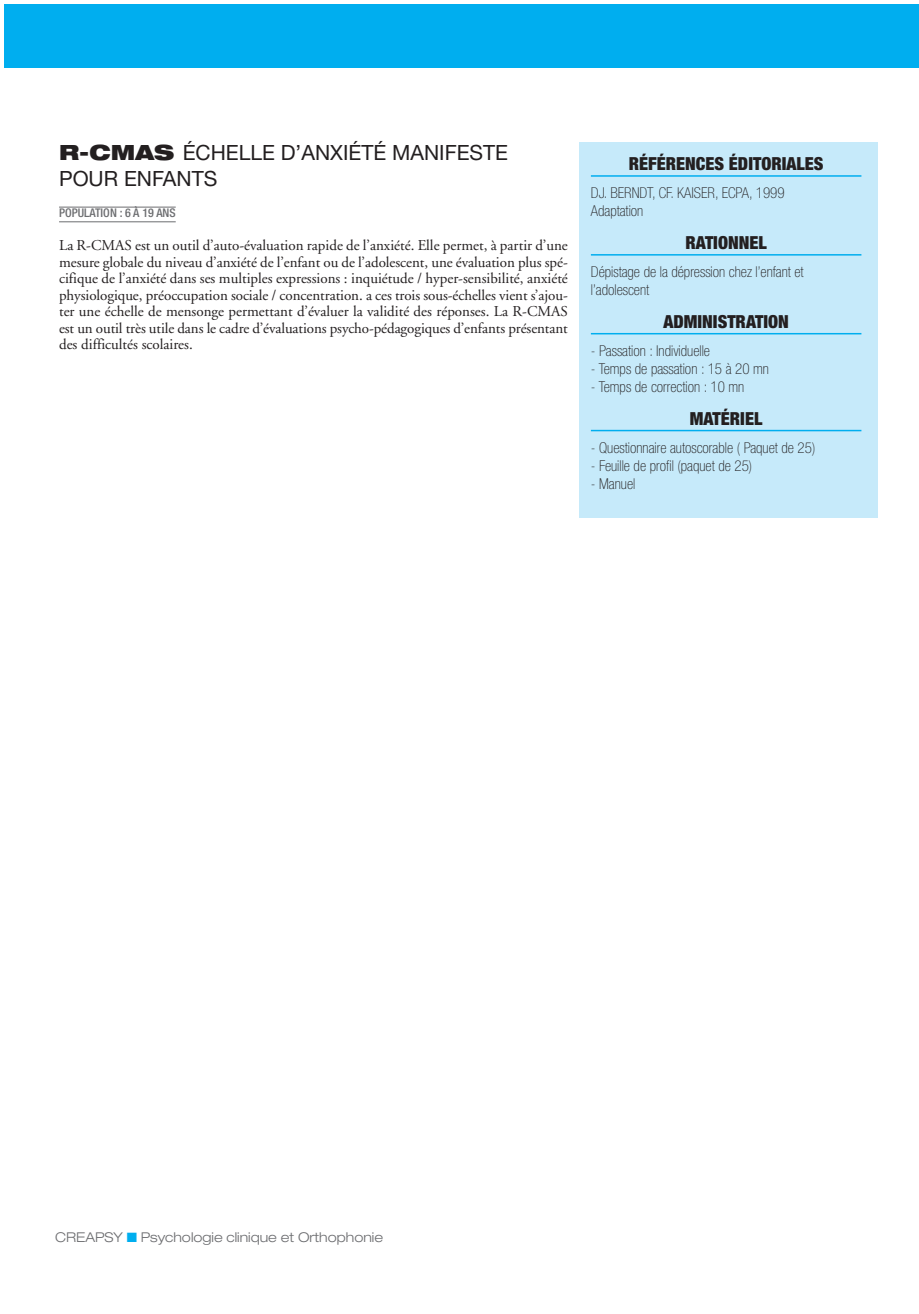
<style>
.page{position:relative;width:919px;height:1314px;background:#fff}
.page>*{position:absolute;margin:0;border:0;box-sizing:border-box;transform-origin:0 0}
.t1{font:21px/25.2px "Helvetica Neue LT Std";color:#231f20}
.t2{font:900 condensed 18px "Helvetica Neue LT Std";color:#231f20}
.t3{font:15px/16.5px "Adobe Garamond";letter-spacing:-.005em;color:#231f20;text-align:justify}
.t4{font:100 condensed 15px/18px "Helvetica Neue LT Std";color:#231f20}
.t5{font:300 expanded 13.5px "Helvetica Neue LT Std";color:#6c6d70}
.t6{font:500 condensed 12px "Helvetica Neue LT Std";color:#6c6d70}
.s1{font-weight:900;font-stretch:expanded}
.s2{color:#00aeef}
</style>
<div class="page">
<div style="left:579px;top:142px;width:298px;height:376px;background:#c6eafa"></div>
<hr style="left:591px;top:175px;width:270px;height:2px;background:#00aeef">
<hr style="left:591px;top:254px;width:270px;height:2px;background:#00aeef">
<hr style="left:591px;top:333px;width:270px;height:1px;background:#00aeef">
<hr style="left:591px;top:430px;width:270px;height:1px;background:#00aeef">
<hr style="left:59px;top:207px;width:117px;height:1px;background:#6c6d70">
<hr style="left:59px;top:222px;width:117px;height:1px;background:#6c6d70">
<div style="left:4px;top:4px;width:914px;height:64px;background:#00aeef"></div>
<h1 class="t1" style="left:59px;top:142px;width:450px"><span class="s1">R-CMAS</span> ÉCHELLE D’ANXIÉTÉ MANIFESTE<br>POUR ENFANTS</h1>
<p class="t6" style="left:59px;top:209px;width:118px">POPULATION : 6 À 19 ANS</p>
<p class="t3" style="left:59px;top:239px;width:510px">La R-CMAS est un outil d’auto-évaluation rapide de l’anxiété. Elle permet, à partir d’une mesure globale du niveau d’anxiété de l’enfant ou de l’adolescent, une évaluation plus spé&shy;cifique de l’anxiété dans ses multiples expressions : inquiétude / hyper-sensibilité, anxiété physiologique, préoccupation sociale / concentration. a ces trois sous-échelles vient s’ajou&shy;ter une échelle de mensonge permettant d’évaluer la validité des réponses. La R-CMAS est un outil très utile dans le cadre d’évaluations psycho-pédagogiques d’enfants présentant des difficultés scolaires.</p>
<p class="t2" style="left:629px;top:157px;width:196px">RÉFÉRENCES ÉDITORIALES</p>
<p class="t4" style="left:591px;top:185px;width:195px">DJ. BERNDT, CF. KAISER, ECPA, 1999<br>Adaptation</p>
<p class="t2" style="left:685px;top:236px;width:83px">RATIONNEL</p>
<p class="t4" style="left:591px;top:264px;width:214px">Dépistage de la dépression chez l’enfant et l’adolescent</p>
<p class="t2" style="left:663px;top:315px;width:126px">ADMINISTRATION</p>
<p class="t4" style="left:591px;top:343px;width:121px">- Passation : Individuelle</p>
<p class="t4" style="left:591px;top:361px;width:179px">- Temps de passation : 15 à 20 mn</p>
<p class="t4" style="left:591px;top:379px;width:155px">- Temps de correction : 10 mn</p>
<p class="t2" style="left:690px;top:412px;width:74px">MATÉRIEL</p>
<p class="t4" style="left:591px;top:440px;width:226px">- Questionnaire autoscorable ( Paquet de 25)</p>
<p class="t4" style="left:591px;top:458px;width:163px">- Feuille de profil (paquet de 25)</p>
<p class="t4" style="left:591px;top:476px;width:46px">- Manuel</p>
<p class="t5" style="left:55px;top:1232px;width:329px">CREAPSY <span class="s2">■</span> Psychologie clinique et Orthophonie</p>
</div>
